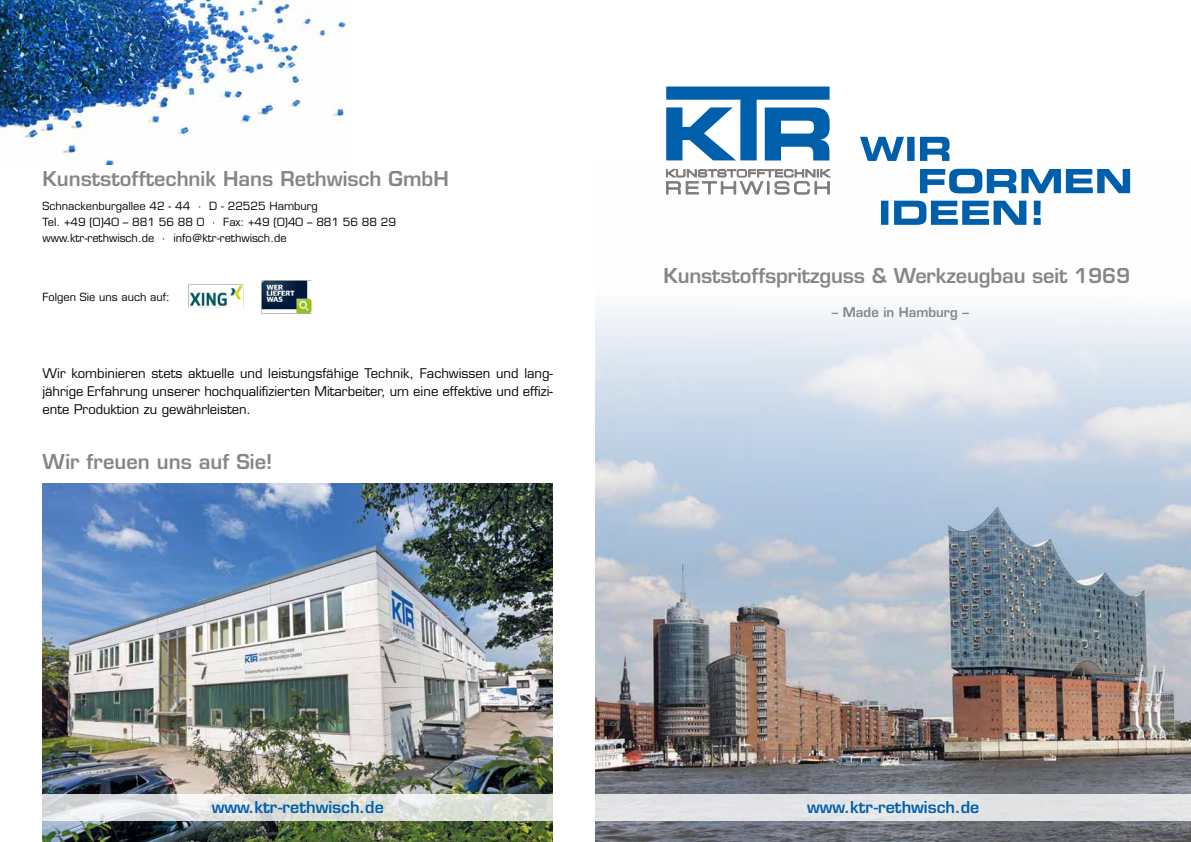
<style>
.page{position:relative;width:1191px;height:842px;background:#fff}
.page>*{position:absolute;margin:0;border:0;box-sizing:border-box;transform-origin:0 0}
.t1{font:600 20px "Eurostile";color:#868689}
.t2{font:600 16px "Eurostile";color:#005fab}
.t3{font:13px/18px "Eurostile";color:#000;text-align:justify}
.t4{font:600 13px "Eurostile";color:#868689}
.t5{font:11px/16px "Eurostile";color:#000}
</style>
<div class="page">
<img style="left:43px;top:483px;width:509px;height:359px">
<img style="left:595px;top:159px;width:596px;height:683px">
<svg style="left:666px;top:169px;width:164px;height:25px"></svg>
<svg style="left:666px;top:87px;width:163px;height:73px"></svg>
<svg style="left:860px;top:137px;width:89px;height:24px"></svg>
<svg style="left:920px;top:169px;width:210px;height:24px"></svg>
<svg style="left:881px;top:201px;width:159px;height:24px"></svg>
<img style="left:0;top:0;width:346px;height:165px">
<svg style="left:42px;top:794px;width:1149px;height:27px;background:#e2e3e3"></svg>
<img style="left:188px;top:284px;width:55px;height:24px">
<img style="left:262px;top:280px;width:49px;height:34px">
<h1 class="t1" style="left:43px;top:166px;width:408px">Kunststofftechnik Hans Rethwisch GmbH</h1>
<p class="t5" style="left:43px;top:198px;width:355px">Schnackenburgallee 42 - 44 · D - 22525 Hamburg<br>Tel. +49 (0)40 – 881 56 88 0 · Fax: +49 (0)40 – 881 56 88 29 www.ktr-rethwisch.de · info@ktr-rethwisch.de</p>
<p class="t5" style="left:43px;top:289px;width:129px">Folgen Sie uns auch auf:</p>
<p class="t3" style="left:43px;top:364px;width:512px">Wir kombinieren stets aktuelle und leistungsfähige Technik, Fachwissen und lang&shy;jährige Erfahrung unserer hochqualifizierten Mitarbeiter, um eine effektive und effizi&shy;ente Produktion zu gewährleisten.</p>
<h1 class="t1" style="left:43px;top:449px;width:231px">Wir freuen uns auf Sie!</h1>
<h1 class="t1" style="left:663px;top:263px;width:468px">Kunststoffspritzguss &amp; Werkzeugbau seit 1969</h1>
<p class="t4" style="left:831px;top:304px;width:139px">– Made in Hamburg –</p>
<p class="t2" style="left:212px;top:797px;width:174px">www.ktr-rethwisch.de</p>
<p class="t2" style="left:807px;top:797px;width:174px">www.ktr-rethwisch.de</p>
</div>
